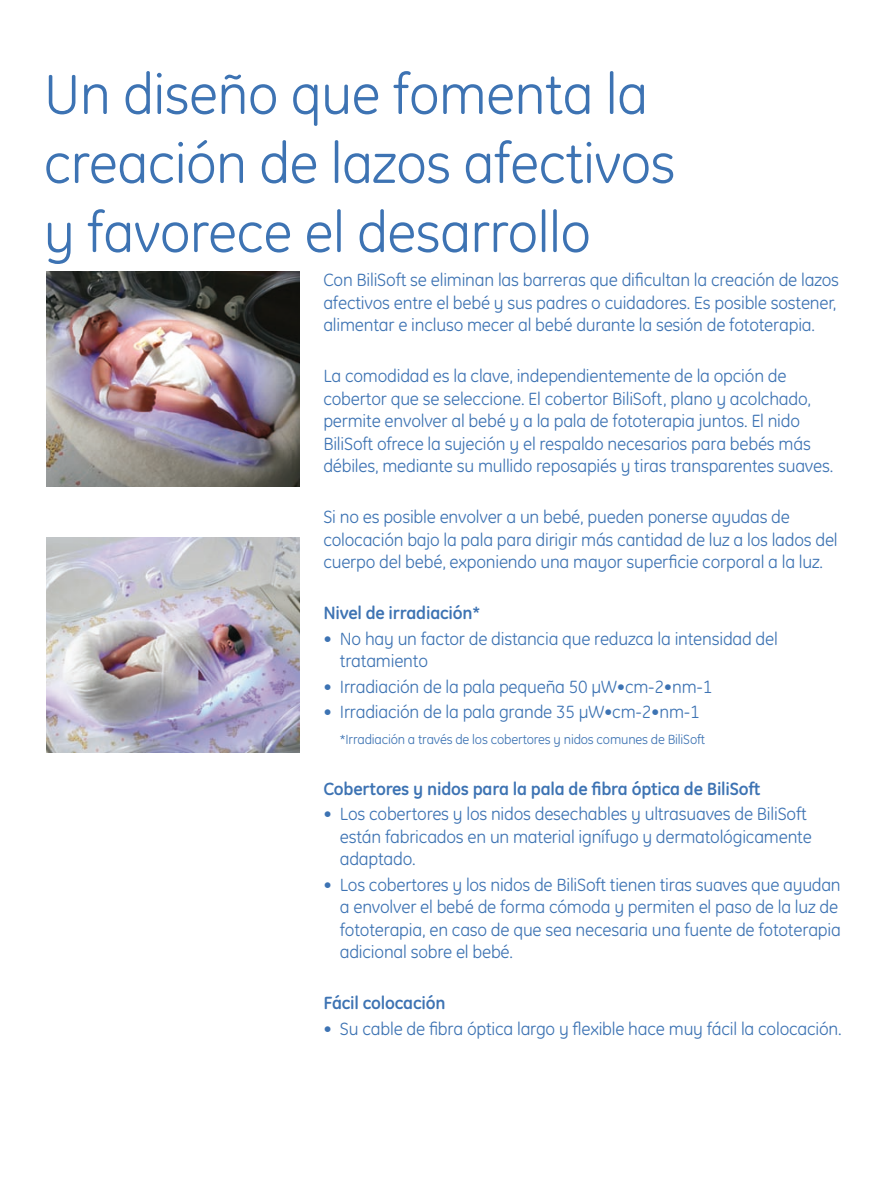
<style>
.page{position:relative;width:893px;height:1191px;background:#fff}
.page>*{position:absolute;margin:0;border:0;box-sizing:border-box;transform-origin:0 0}
.t1{font:57px/69px "GE Inspira";letter-spacing:-.01em;color:#3d73b3}
.t2{font:18px/22.5px "GE Inspira";letter-spacing:-.01em;color:#3d73b3}
.t3{font:700 18px "GE Inspira";letter-spacing:-.01em;color:#3d73b3}
.t4{font:13.5px "GE Inspira";letter-spacing:-.01em;color:#3d73b3}
</style>
<div class="page">
<img style="left:47px;top:271px;width:252px;height:215px">
<img style="left:47px;top:537px;width:252px;height:215px">
<h1 class="t1" style="left:44px;top:60px;width:633px">Un diseño que fomenta la creación de lazos afectivos y favorece el desarrollo</h1>
<p class="t2" style="left:323px;top:269px;width:517px">Con BiliSoft se eliminan las barreras que dificultan la creación de lazos afectivos entre el bebé y sus padres o cuidadores. Es posible sostener, alimentar e incluso mecer al bebé durante la sesión de fototerapia.</p>
<p class="t2" style="left:323px;top:365px;width:511px">La comodidad es la clave, independientemente de la opción de cobertor que se seleccione. El cobertor BiliSoft, plano y acolchado, permite envolver al bebé y a la pala de fototerapia juntos. El nido BiliSoft ofrece la sujeción y el respaldo necesarios para bebés más débiles, mediante su mullido reposapiés y tiras transparentes suaves.</p>
<p class="t2" style="left:323px;top:506px;width:516px">Si no es posible envolver a un bebé, pueden ponerse ayudas de colocación bajo la pala para dirigir más cantidad de luz a los lados del cuerpo del bebé, exponiendo una mayor superficie corporal a la luz.</p>
<p class="t3" style="left:323px;top:601px;width:158px">Nivel de irradiación*</p>
<p class="t2" style="left:340px;top:627px;width:439px;text-indent:-17px">• No hay un factor de distancia que reduzca la intensidad del tratamiento</p>
<p class="t2" style="left:323px;top:675px;width:390px">• Irradiación de la pala pequeña 50 μW•cm-2•nm-1</p>
<p class="t2" style="left:323px;top:701px;width:378px">• Irradiación de la pala grande 35 μW•cm-2•nm-1</p>
<p class="t4" style="left:340px;top:731px;width:367px">*Irradiación a través de los cobertores y nidos comunes de BiliSoft</p>
<p class="t3" style="left:323px;top:777px;width:438px">Cobertores y nidos para la pala de fibra óptica de BiliSoft</p>
<p class="t2" style="left:340px;top:803px;width:474px;text-indent:-17px">• Los cobertores y los nidos desechables y ultrasuaves de BiliSoft están fabricados en un material ignífugo y dermatológicamente adaptado.</p>
<p class="t2" style="left:340px;top:873px;width:503px;text-indent:-17px">• Los cobertores y los nidos de BiliSoft tienen tiras suaves que ayudan a envolver el bebé de forma cómoda y permiten el paso de la luz de fototerapia, en caso de que sea necesaria una fuente de fototerapia adicional sobre el bebé.</p>
<p class="t3" style="left:323px;top:991px;width:124px">Fácil colocación</p>
<p class="t2" style="left:323px;top:1017px;width:520px">• Su cable de fibra óptica largo y flexible hace muy fácil la colocación.</p>
</div>
